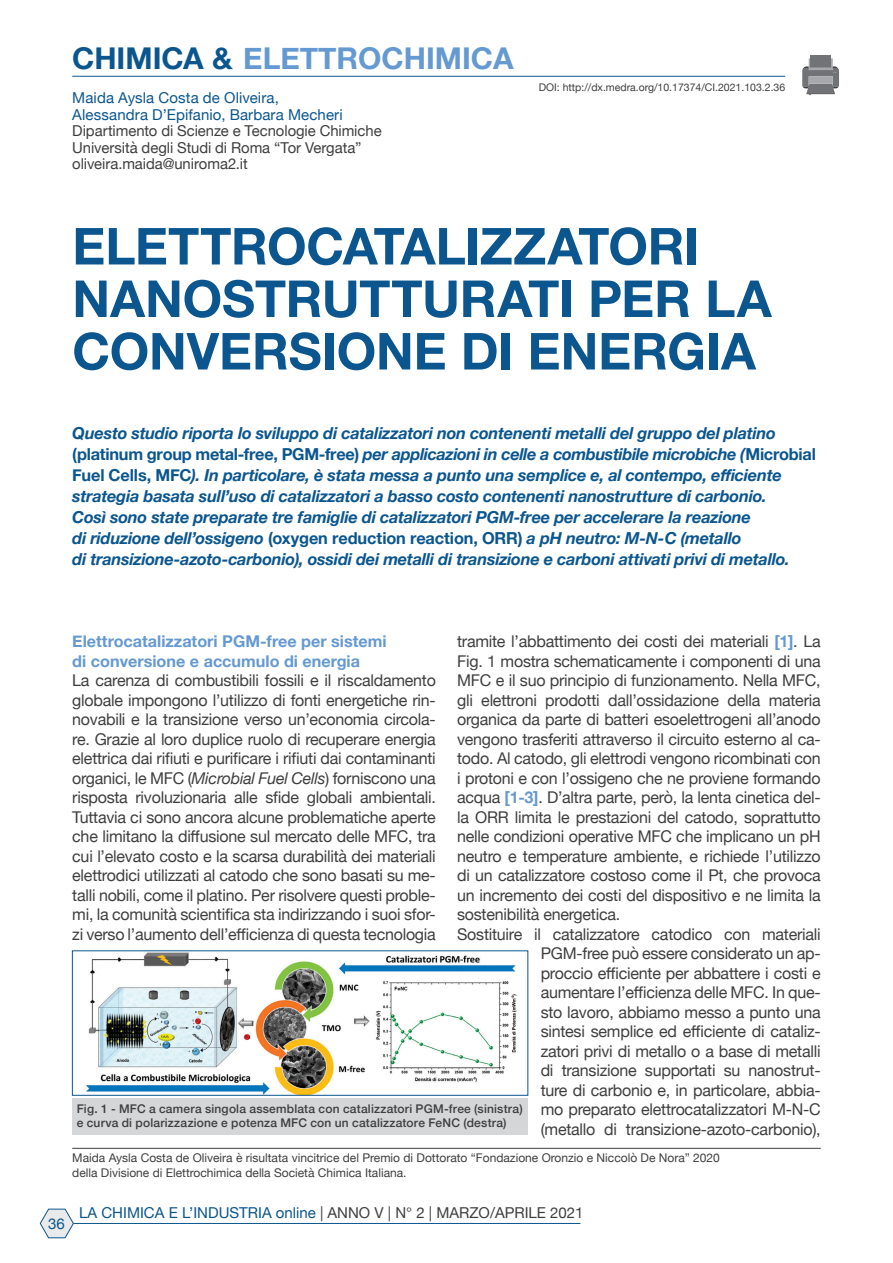
<style>
.page{position:relative;width:893px;height:1263px;background:#fff}
.page>*{position:absolute;margin:0;border:0;box-sizing:border-box;transform-origin:0 0}
.Titolo_articolo{font:700 51px/52.5px "Helvetica Neue";letter-spacing:-.005em;color:#0b568e}
.t1{font:700 30px "Helvetica Neue";color:#6599d1}
.Sottotitolo{font:italic 700 16.5px/21px "Helvetica Neue";letter-spacing:-.015em;color:#0b568e}
.Body_Text_2{font:16.2px/19.5px "Helvetica Neue";letter-spacing:-.015em;color:#3e3e3f;text-align:justify}
.Body_Text_2-2{font:700 16.2px "Helvetica Neue";color:#6599d1}
.Autori{font:15px "Helvetica Neue";letter-spacing:.005em;color:#0b568e}
.Riepilogo_autori{font:15px "Helvetica Neue";letter-spacing:-.005em;color:#3e3e3f}
.t2{font:12px "Helvetica Neue";color:#3e3e3f}
.Dida{font:500 12px/13.5px "Helvetica Neue";letter-spacing:.015em;color:#3e3e3f}
.t3{font:10.5px "Helvetica Neue";color:#3e3e3f}
.s1{color:#0b568e}
.s2{font-style:normal}
.s3{font-style:italic}
.s4{font-weight:700;color:#6599d1}
.s5{color:#3e3e3f}
</style>
<div class="page">
<svg style="left:40px;top:1209px;width:34px;height:29px"></svg>
<hr style="left:74px;top:1223px;width:506px;height:1px;background:#0b568e">
<hr style="left:72px;top:76px;width:713px;height:1px;background:#0b568e">
<div style="left:810px;top:55px;width:21px;height:13px;background:#727376"></div>
<svg style="left:802px;top:58px;width:37px;height:37px"></svg>
<hr style="left:72px;top:1148px;width:749px;height:1px;background:#3e3e3f">
<img style="left:86px;top:953px;width:431px;height:140px">
<div style="left:72px;top:1098px;width:456px;height:37px;background:#d5d6d8"></div>
<h2 class="t1" style="left:72px;top:35px;width:443px"><span class="s1">CHIMICA &amp;</span> ELETTROCHIMICA</h2>
<p class="Autori" style="left:72px;top:87px;width:208px">Maida Aysla Costa de Oliveira,</p>
<p class="Autori" style="left:72px;top:103px;width:272px">Alessandra D’Epifanio, Barbara Mecheri</p>
<p class="Riepilogo_autori" style="left:72px;top:120px;width:311px">Dipartimento di Scienze e Tecnologie Chimiche</p>
<p class="Riepilogo_autori" style="left:72px;top:136px;width:291px">Università degli Studi di Roma “Tor Vergata”</p>
<p class="Riepilogo_autori" style="left:72px;top:153px;width:177px">oliveira.maida@uniroma2.it</p>
<p class="t3" style="left:539px;top:80px;width:248px">DOI: http://dx.medra.org/10.17374/CI.2021.103.2.36</p>
<p class="Titolo_articolo" style="left:72px;top:221px;width:701px">ELETTROCATALIZZATORI<br>NANOSTRUTTURATI PER LA<br>CONVERSIONE DI ENERGIA</p>
<p class="Sottotitolo" style="left:72px;top:423px;width:745px">Questo studio riporta lo sviluppo di catalizzatori non contenenti metalli del gruppo del platino <span class="s2">(platinum group metal-free, PGM-free)</span> per applicazioni in celle a combustibile microbiche (<span class="s2">Microbial Fuel Cells, MFC</span>). In particolare, è stata messa a punto una semplice e, al contempo, efficiente strategia basata sull’uso di catalizzatori a basso costo contenenti nanostrutture di carbonio.</p>
<p class="Sottotitolo" style="left:72px;top:507px;width:680px">Così sono state preparate tre famiglie di catalizzatori PGM-free per accelerare la reazione</p>
<p class="Sottotitolo" style="left:72px;top:528px;width:671px">di riduzione dell’ossigeno <span class="s2">(oxygen reduction reaction, ORR)</span> a pH neutro: M-N-C (metallo</p>
<p class="Sottotitolo" style="left:72px;top:549px;width:719px">di transizione-azoto-carbonio), ossidi dei metalli di transizione e carboni attivati privi di metallo.</p>
<p class="Body_Text_2-2" style="left:72px;top:629px;width:316px">Elettrocatalizzatori PGM-free per sistemi</p>
<p class="Body_Text_2-2" style="left:72px;top:648px;width:289px">di conversione e accumulo di energia</p>
<p class="Body_Text_2" style="left:72px;top:672px;width:365px">La carenza di combustibili fossili e il riscaldamento globale impongono l’utilizzo di fonti energetiche rin&shy;novabili e la transizione verso un’economia circola&shy;re. Grazie al loro duplice ruolo di recuperare energia elettrica dai rifiuti e purificare i rifiuti dai contaminanti organici, le MFC (<span class="s3">Microbial Fuel Cells</span>) forniscono una risposta rivoluzionaria alle sfide globali ambientali.<br>Tuttavia ci sono ancora alcune problematiche aperte che limitano la diffusione sul mercato delle MFC, tra cui l’elevato costo e la scarsa durabilità dei materiali elettrodici utilizzati al catodo che sono basati su me&shy;talli nobili, come il platino. Per risolvere questi proble&shy;mi, la comunità scientifica sta indirizzando i suoi sfor&shy;zi verso l’aumento dell’efficienza di questa tecnologia</p>
<p class="Body_Text_2" style="left:457px;top:633px;width:365px">tramite l’abbattimento dei costi dei materiali <span class="s4">[1]</span>. La Fig. 1 mostra schematicamente i componenti di una MFC e il suo principio di funzionamento. Nella MFC, gli elettroni prodotti dall’ossidazione della materia organica da parte di batteri esoelettrogeni all’anodo vengono trasferiti attraverso il circuito esterno al ca&shy;todo. Al catodo, gli elettrodi vengono ricombinati con i protoni e con l’ossigeno che ne proviene formando acqua <span class="s4">[1-3]</span>. D’altra parte, però, la lenta cinetica del&shy;la ORR limita le prestazioni del catodo, soprattutto nelle condizioni operative MFC che implicano un pH neutro e temperature ambiente, e richiede l’utilizzo di un catalizzatore costoso come il Pt, che provoca un incremento dei costi del dispositivo e ne limita la sostenibilità energetica.</p>
<p class="Body_Text_2" style="left:541px;top:925px;width:282px;text-indent:-84px">Sostituire il catalizzatore catodico con materiali PGM-free può essere considerato un ap&shy;proccio efficiente per abbattere i costi e aumentare l’efficienza delle MFC. In que&shy;sto lavoro, abbiamo messo a punto una sintesi semplice ed efficiente di cataliz&shy;zatori privi di metallo o a base di metalli di transizione supportati su nanostrut&shy;ture di carbonio e, in particolare, abbia&shy;mo preparato elettrocatalizzatori M-N-C (metallo di transizione-azoto-carbonio),</p>
<p class="Dida" style="left:77px;top:1101px;width:447px">Fig. 1 - MFC a camera singola assemblata con catalizzatori PGM-free (sinistra) e curva di polarizzazione e potenza MFC con un catalizzatore FeNC (destra)</p>
<p class="t2" style="left:72px;top:1149px;width:649px">Maida Aysla Costa de Oliveira è risultata vincitrice del Premio di Dottorato “Fondazione Oronzio e Niccolò De Nora” 2020</p>
<p class="t2" style="left:72px;top:1164px;width:336px">della Divisione di Elettrochimica della Società Chimica Italiana.</p>
<p class="Autori" style="left:48px;top:1212px;width:18px">36</p>
<p class="Autori" style="left:79px;top:1202px;width:506px">LA CHIMICA E L’INDUSTRIA online <span class="s5">| ANNO V | N° 2 | MARZO/APRILE 2021</span></p>
</div>
